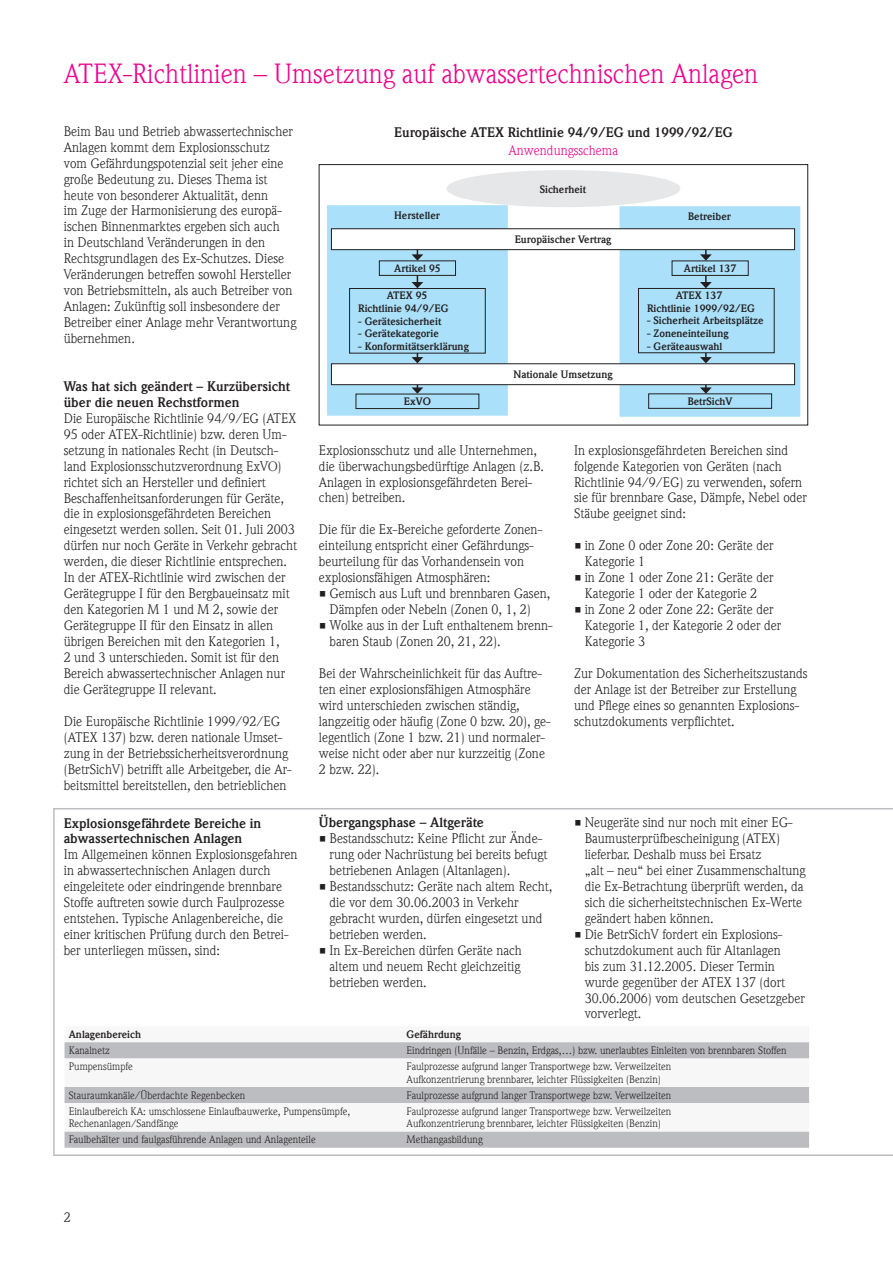
<style>
.page{position:relative;width:893px;height:1263px;background:#fff}
.page>*{position:absolute;margin:0;border:0;box-sizing:border-box;transform-origin:0 0}
.t1{font:27px "E+H Weidemann Com";color:#ed028c}
.t2{font:13.5px/15.9px "E+H Weidemann Com";color:#231f20}
.t3{font:700 13.5px/15.9px "E+H Weidemann Com";color:#231f20}
.t4{font:13.5px "E+H Weidemann Com";color:#ed028c}
.t5{font:10.5px/12.8px "E+H Weidemann Com";color:#231f20}
.t6{font:700 10.5px/12.8px "E+H Weidemann Com";color:#231f20}
</style>
<div class="page">
<svg style="left:53px;top:808px;width:840px;height:348px"></svg>
<div style="left:327px;top:205px;width:181px;height:211px;background:#aae0f9;border:2px solid #aae0f9"></div>
<div style="left:379px;top:261px;width:77px;height:15px;border:1px solid #231f20"></div>
<div style="left:349px;top:288px;width:136px;height:65px;border:1px solid #231f20"></div>
<div style="left:356px;top:394px;width:123px;height:15px;border:1px solid #231f20"></div>
<div style="left:620px;top:206px;width:180px;height:211px;background:#aae0f9;border:2px solid #aae0f9"></div>
<div style="left:672px;top:261px;width:76px;height:15px;border:1px solid #231f20"></div>
<div style="left:638px;top:288px;width:136px;height:65px;border:1px solid #231f20"></div>
<div style="left:331px;top:229px;width:464px;height:21px;background:#fff"></div>
<div style="left:331px;top:229px;width:464px;height:21px;border:1px solid #231f20"></div>
<div style="left:331px;top:364px;width:464px;height:21px;background:#fff"></div>
<div style="left:331px;top:364px;width:464px;height:21px;border:1px solid #231f20"></div>
<div style="left:447px;top:171px;width:233px;height:35px;background:#e6e7e9;border-radius:50%"></div>
<div style="left:446px;top:170px;width:234px;height:37px;border:2px solid #e6e7e9;border-radius:50%"></div>
<svg style="left:412px;top:276px;width:11px;height:12px"></svg>
<svg style="left:412px;top:250px;width:11px;height:11px"></svg>
<svg style="left:412px;top:353px;width:11px;height:10px"></svg>
<svg style="left:412px;top:385px;width:11px;height:9px"></svg>
<svg style="left:700px;top:276px;width:12px;height:12px"></svg>
<svg style="left:700px;top:250px;width:12px;height:11px"></svg>
<svg style="left:700px;top:353px;width:12px;height:10px"></svg>
<svg style="left:700px;top:385px;width:12px;height:9px"></svg>
<div style="left:319px;top:164px;width:489px;height:261px;border:1px solid #231f20"></div>
<svg style="left:65px;top:1026px;width:744px;height:16px"></svg>
<svg style="left:65px;top:1042px;width:744px;height:106px"></svg>
<h1 class="t1" style="left:64px;top:58px;width:696px">ATEX-Richtlinien – Umsetzung auf abwassertechnischen Anlagen</h1>
<p class="t2" style="left:64px;top:123px;width:234px">Beim Bau und Betrieb abwassertechnischer Anlagen kommt dem Explosionsschutz vom Gefährdungspotenzial seit jeher eine große Bedeutung zu. Dieses Thema ist heute von besonderer Aktualität, denn<br>im Zuge der Harmonisierung des europä&shy;ischen Binnenmarktes ergeben sich auch<br>in Deutschland Veränderungen in den Rechtsgrundlagen des Ex-Schutzes. Diese Veränderungen betreffen sowohl Hersteller von Betriebsmitteln, als auch Betreiber von Anlagen: Zukünftig soll insbesondere der Betreiber einer Anlage mehr Verantwortung übernehmen.</p>
<p class="t3" style="left:64px;top:379px;width:228px">Was hat sich geändert – Kurzübersicht über die neuen Rechstformen</p>
<p class="t2" style="left:64px;top:410px;width:235px">Die Europäische Richtlinie 94/9/EG (ATEX 95 oder ATEX-Richtlinie) bzw. deren Um&shy;setzung in nationales Recht (in Deutsch&shy;land Explosionsschutzverordnung ExVO) richtet sich an Hersteller und definiert Beschaffenheitsanforderungen für Geräte, die in explosionsgefährdeten Bereichen eingesetzt werden sollen. Seit 01. Juli 2003 dürfen nur noch Geräte in Verkehr gebracht werden, die dieser Richtlinie entsprechen.<br>In der ATEX-Richtlinie wird zwischen der Gerätegruppe I für den Bergbaueinsatz mit den Kategorien M 1 und M 2, sowie der Gerätegruppe II für den Einsatz in allen übrigen Bereichen mit den Kategorien 1,<br>2 und 3 unterschieden. Somit ist für den Bereich abwassertechnischer Anlagen nur die Gerätegruppe II relevant.</p>
<p class="t2" style="left:64px;top:713px;width:229px">Die Europäische Richtlinie 1999/92/EG (ATEX 137) bzw. deren nationale Umset&shy;zung in der Betriebssicherheitsverordnung (BetrSichV) betrifft alle Arbeitgeber, die Ar&shy;beitsmittel bereitstellen, den betrieblichen</p>
<p class="t3" style="left:64px;top:815px;width:199px">Explosionsgefährdete Bereiche in abwassertechnischen Anlagen</p>
<p class="t2" style="left:64px;top:847px;width:235px">Im Allgemeinen können Explosionsgefahren in abwassertechnischen Anlagen durch eingeleitete oder eindringende brennbare Stoffe auftreten sowie durch Faulprozesse entstehen. Typische Anlagenbereiche, die einer kritischen Prüfung durch den Betrei&shy;ber unterliegen müssen, sind:</p>
<p class="t3" style="left:394px;top:125px;width:340px">Europäische ATEX Richtlinie 94/9/EG und 1999/92/EG</p>
<p class="t4" style="left:509px;top:142px;width:111px">Anwendungsschema</p>
<p class="t6" style="left:540px;top:183px;width:48px">Sicherheit</p>
<p class="t6" style="left:394px;top:209px;width:47px">Hersteller</p>
<p class="t6" style="left:688px;top:210px;width:44px">Betreiber</p>
<p class="t6" style="left:515px;top:233px;width:98px">Europäischer Vertrag</p>
<p class="t6" style="left:394px;top:262px;width:48px">Artikel 95</p>
<p class="t6" style="left:358px;top:289px;width:92px;text-indent:28px">ATEX 95<br>Richtlinie 94/9/EG</p>
<p class="t6" style="left:358px;top:315px;width:85px">- Gerätesicherheit</p>
<p class="t6" style="left:358px;top:328px;width:82px">- Gerätekategorie</p>
<p class="t6" style="left:358px;top:340px;width:112px">- Konformitätserklärung</p>
<p class="t6" style="left:684px;top:262px;width:54px">Artikel 137</p>
<p class="t6" style="left:647px;top:289px;width:109px;text-align:center">ATEX 137<br>Richtlinie 1999/92/EG</p>
<p class="t6" style="left:647px;top:315px;width:118px">- Sicherheit Arbeitsplätze</p>
<p class="t6" style="left:647px;top:327px;width:83px">- Zoneneinteilung</p>
<p class="t6" style="left:647px;top:340px;width:77px">- Geräteauswahl</p>
<p class="t6" style="left:514px;top:368px;width:100px">Nationale Umsetzung</p>
<p class="t6" style="left:404px;top:395px;width:29px">ExVO</p>
<p class="t6" style="left:688px;top:395px;width:46px">BetrSichV</p>
<p class="t2" style="left:319px;top:442px;width:227px">Explosionsschutz und alle Unternehmen, die überwachungsbedürftige Anlagen (z.B.<br>Anlagen in explosionsgefährdeten Berei&shy;chen) betreiben.</p>
<p class="t2" style="left:319px;top:522px;width:225px">Die für die Ex-Bereiche geforderte Zonen&shy;einteilung entspricht einer Gefährdungs&shy;beurteilung für das Vorhandensein von explosionsfähigen Atmosphären:</p>
<p class="t2" style="left:330px;top:586px;width:222px;text-indent:-11px">• Gemisch aus Luft und brennbaren Gasen,<br>Dämpfen oder Nebeln (Zonen 0, 1, 2)</p>
<p class="t2" style="left:330px;top:618px;width:225px;text-indent:-11px">• Wolke aus in der Luft enthaltenem brenn&shy;baren Staub (Zonen 20, 21, 22).</p>
<p class="t2" style="left:319px;top:665px;width:233px">Bei der Wahrscheinlichkeit für das Auftre&shy;ten einer explosionsfähigen Atmosphäre wird unterschieden zwischen ständig, langzeitig oder häufig (Zone 0 bzw. 20), ge&shy;legentlich (Zone 1 bzw. 21) und normaler&shy;weise nicht oder aber nur kurzzeitig (Zone 2 bzw. 22).</p>
<p class="t3" style="left:319px;top:815px;width:167px">Übergangsphase – Altgeräte</p>
<p class="t2" style="left:330px;top:831px;width:219px;text-indent:-11px">• Bestandsschutz: Keine Pflicht zur Ände&shy;rung oder Nachrüstung bei bereits befugt betriebenen Anlagen (Altanlagen).</p>
<p class="t2" style="left:330px;top:878px;width:224px;text-indent:-11px">• Bestandsschutz: Geräte nach altem Recht, die vor dem 30.06.2003 in Verkehr gebracht wurden, dürfen eingesetzt und betrieben werden.</p>
<p class="t2" style="left:330px;top:942px;width:194px;text-align:justify;text-indent:-11px">• In Ex-Bereichen dürfen Geräte nach altem und neuem Recht gleichzeitig betrieben werden.</p>
<p class="t2" style="left:574px;top:442px;width:235px">In explosionsgefährdeten Bereichen sind folgende Kategorien von Geräten (nach Richtlinie 94/9/EG) zu verwenden, sofern sie für brennbare Gase, Dämpfe, Nebel oder Stäube geeignet sind:</p>
<p class="t2" style="left:585px;top:538px;width:190px;text-indent:-11px">• in Zone 0 oder Zone 20: Geräte der<br>Kategorie 1</p>
<p class="t2" style="left:574px;top:570px;width:201px;text-align:center">• in Zone 1 oder Zone 21: Geräte der<br>Kategorie 1 oder der Kategorie 2</p>
<p class="t2" style="left:585px;top:602px;width:198px;text-indent:-11px">• in Zone 2 oder Zone 22: Geräte der<br>Kategorie 1, der Kategorie 2 oder der<br>Kategorie 3</p>
<p class="t2" style="left:574px;top:665px;width:235px">Zur Dokumentation des Sicherheitszustands der Anlage ist der Betreiber zur Erstellung und Pflege eines so genannten Explosions&shy;schutzdokuments verpflichtet.</p>
<p class="t2" style="left:585px;top:815px;width:222px;text-indent:-11px">• Neugeräte sind nur noch mit einer EG-Baumusterprüfbescheinigung (ATEX) lieferbar. Deshalb muss bei Ersatz<br>„alt – neu“ bei einer Zusammenschaltung die Ex-Betrachtung überprüft werden, da sich die sicherheitstechnischen Ex-Werte geändert haben können.</p>
<p class="t2" style="left:585px;top:926px;width:222px;text-indent:-11px">• Die BetrSichV fordert ein Explosions&shy;schutzdokument auch für Altanlagen<br>bis zum 31.12.2005. Dieser Termin wurde gegenüber der ATEX 137 (dort 30.06.2006) vom deutschen Gesetzgeber vorverlegt.</p>
<p class="t6" style="left:69px;top:1028px;width:74px">Anlagenbereich</p>
<p class="t6" style="left:407px;top:1028px;width:56px">Gefährdung</p>
<p class="t5" style="left:69px;top:1044px;width:43px">Kanalnetz</p>
<p class="t5" style="left:407px;top:1044px;width:382px">Eindringen (Unfälle – Benzin, Erdgas,…) bzw. unerlaubtes Einleiten von brennbaren Stoffen</p>
<p class="t5" style="left:69px;top:1060px;width:66px">Pumpensümpfe</p>
<p class="t5" style="left:407px;top:1060px;width:266px">Faulprozesse aufgrund langer Transportwege bzw. Verweilzeiten<br>Aufkonzentrierung brennbarer, leichter Flüssigkeiten (Benzin)</p>
<p class="t5" style="left:69px;top:1089px;width:178px">Stauraumkanäle/Überdachte Regenbecken</p>
<p class="t5" style="left:407px;top:1089px;width:266px">Faulprozesse aufgrund langer Transportwege bzw. Verweilzeiten</p>
<p class="t5" style="left:69px;top:1105px;width:283px">Einlaufbereich KA: umschlossene Einlaufbauwerke, Pumpensümpfe,<br>Rechenanlagen/Sandfänge</p>
<p class="t5" style="left:407px;top:1105px;width:266px">Faulprozesse aufgrund langer Transportwege bzw. Verweilzeiten<br>Aufkonzentrierung brennbarer, leichter Flüssigkeiten (Benzin)</p>
<p class="t5" style="left:69px;top:1134px;width:248px">Faulbehälter und faulgasführende Anlagen und Anlagenteile</p>
<p class="t5" style="left:407px;top:1134px;width:78px">Methangasbildung</p>
<p class="t2" style="left:64px;top:1209px;width:9px">2</p>
</div>
